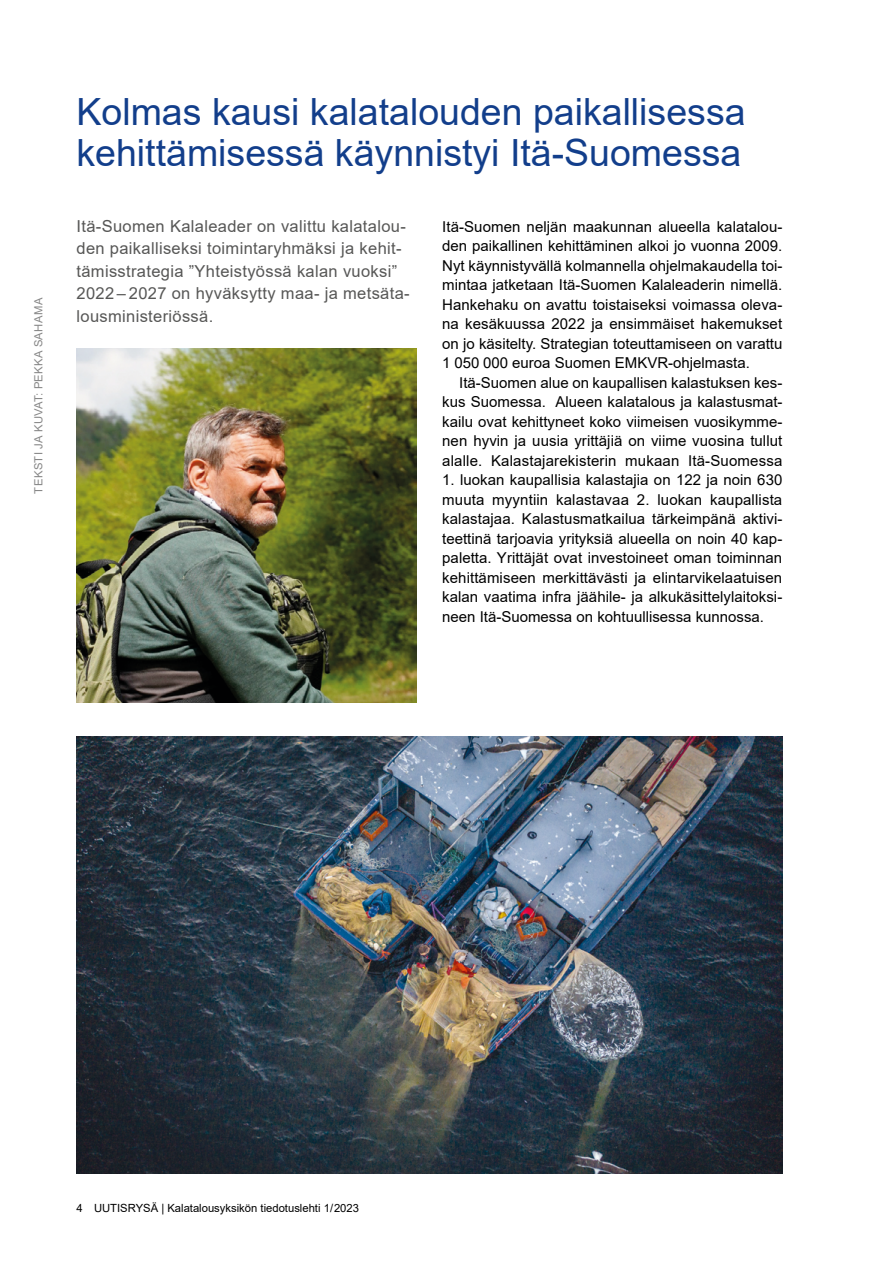
<style>
.page{position:relative;width:893px;height:1263px;background:#fff}
.page>*{position:absolute;margin:0;border:0;box-sizing:border-box;transform-origin:0 0}
.OTS_1{font:37.5px/40.5px "Arial";color:#123e8b}
.Ingressi_2{font:16.5px/22.5px "Arial";letter-spacing:.02em;color:#575756}
.Leipis{font:15px/19.5px "Arial";letter-spacing:.005em;color:#000;text-align:justify}
.Leipis_eka_kpl{font:15px/19.5px "Arial";color:#000;text-align:justify}
.t1{font:11.25px "Arial";color:#000}
.Kirjoittajat_RYSÄ{font:11.25px "Arial";letter-spacing:.035em;color:#878787}
</style>
<div class="page">
<img style="left:77px;top:348px;width:340px;height:354px">
<img style="left:77px;top:736px;width:705px;height:438px">
<p class="Kirjoittajat_RYSÄ" style="left:31px;top:493px;width:197px;rotate:-90deg">TEKSTI JA KUVAT: PEKKA SAHAMA</p>
<h1 class="OTS_1" style="left:77px;top:91px;width:670px">Kolmas kausi kalatalouden paikallisessa kehittämisessä käynnistyi Itä-Suomessa</h1>
<p class="Ingressi_2" style="left:77px;top:215px;width:335px">Itä-Suomen Kalaleader on valittu kalatalou&shy;den paikalliseksi toimintaryhmäksi ja kehit&shy;tämisstrategia ”Yhteistyössä kalan vuoksi” 2022 – 2027 on hyväksytty maa- ja metsäta&shy;lousministeriössä.</p>
<p class="Leipis_eka_kpl" style="left:442px;top:217px;width:342px">Itä-Suomen neljän maakunnan alueella kalatalou&shy;den paikallinen kehittäminen alkoi jo vuonna 2009.<br>Nyt käynnistyvällä kolmannella ohjelmakaudella toi&shy;mintaa jatketaan Itä-Suomen Kalaleaderin nimellä.<br>Hankehaku on avattu toistaiseksi voimassa oleva&shy;na kesäkuussa 2022 ja ensimmäiset hakemukset on jo käsitelty. Strategian toteuttamiseen on varattu 1 050 000 euroa Suomen EMKVR-ohjelmasta.</p>
<p class="Leipis" style="left:442px;top:373px;width:342px;text-indent:17px">Itä-Suomen alue on kaupallisen kalastuksen kes&shy;kus Suomessa. Alueen kalatalous ja kalastusmat&shy;kailu ovat kehittyneet koko viimeisen vuosikymme&shy;nen hyvin ja uusia yrittäjiä on viime vuosina tullut alalle. Kalastajarekisterin mukaan Itä-Suomessa</p>
<p class="Leipis" style="left:442px;top:470px;width:342px">1. luokan kaupallisia kalastajia on 122 ja noin 630 muuta myyntiin kalastavaa 2. luokan kaupallista kalastajaa. Kalastusmatkailua tärkeimpänä aktivi&shy;teettinä tarjoavia yrityksiä alueella on noin 40 kap&shy;paletta. Yrittäjät ovat investoineet oman toiminnan kehittämiseen merkittävästi ja elintarvikelaatuisen kalan vaatima infra jäähile- ja alkukäsittelylaitoksi&shy;neen Itä-Suomessa on kohtuullisessa kunnossa.</p>
<p class="t1" style="left:77px;top:1200px;width:284px">4 UUTISRYSÄ | Kalatalousyksikön tiedotuslehti 1/ 2023</p>
</div>
